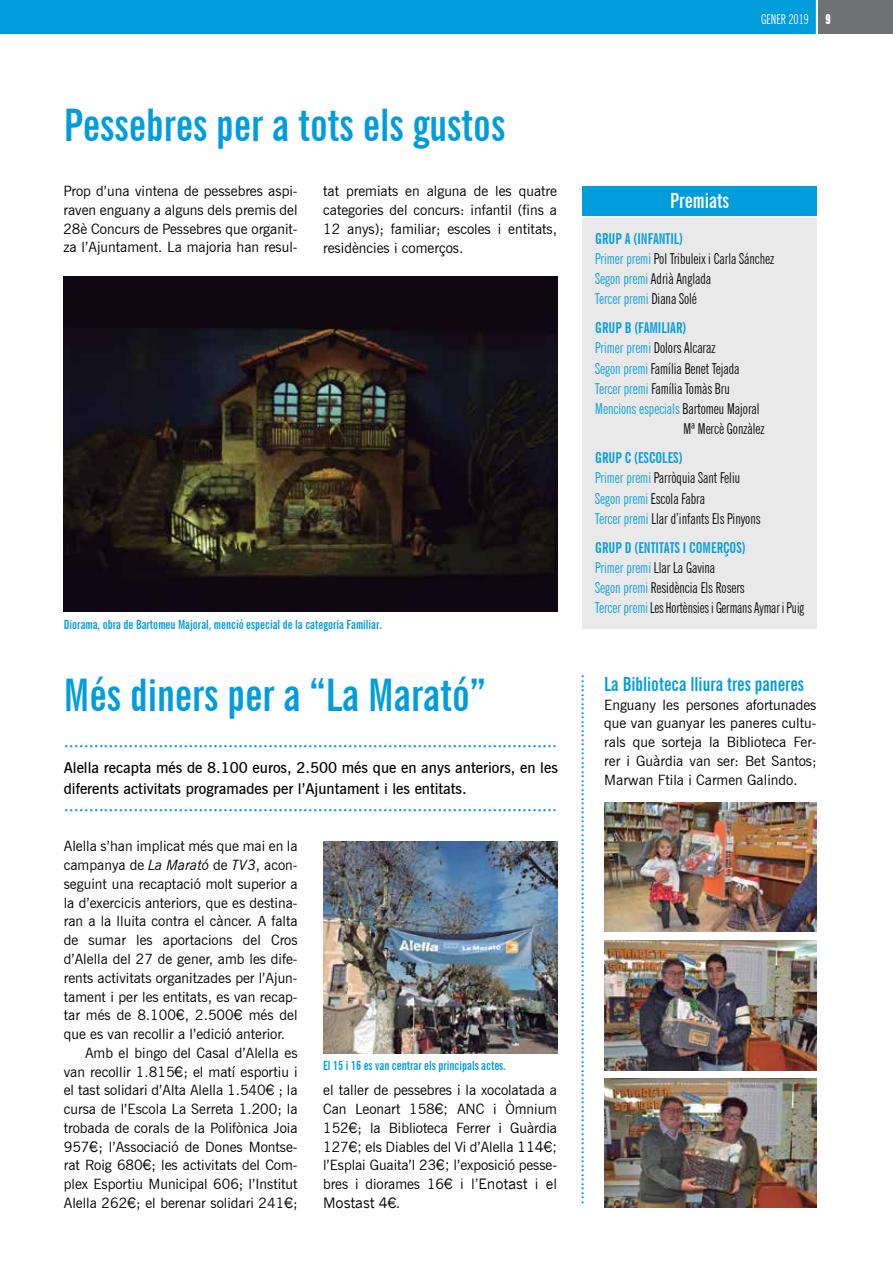
<style>
.page{position:relative;width:893px;height:1263px;background:#fff}
.page>*{position:absolute;margin:0;border:0;box-sizing:border-box;transform-origin:0 0}
.t1{font:700 extra-condensed 45px "News Gothic BT";color:#009ddd}
.t2{font:700 extra-condensed 21px "News Gothic BT";color:#fff}
.t3{font:700 extra-condensed 19.5px "News Gothic BT";color:#009ddd}
.t4{font:600 16.5px "News Gothic BT";color:#009ddd}
.t5{font:extra-condensed 15px/20.2px "News Gothic BT";color:#000}
.t6{font:600 15px/21px "News Gothic BT";color:#000}
.t7{font:600 15px "News Gothic BT";color:#009ddd}
.t8{font:700 extra-condensed 15px "News Gothic BT";color:#009ddd}
.t9{font:extra-condensed 15px "News Gothic BT";color:#009ddd}
.t10{font:14.25px/18.8px "News Gothic BT";color:#000;text-align:justify}
.t11{font:14.25px "News Gothic";letter-spacing:-.005em;color:#000}
.t12{font:extra-condensed 13.5px "News Gothic BT";color:#fff}
.t13{font:700 extra-condensed 12.75px "News Gothic BT";color:#009ddd}
.s1{font-weight:700}
.s2{font-style:italic}
.s3{font-family:"News Gothic"}
.s4{font-weight:700;color:#009ddd}
.s5{color:#009ddd}
.s6{color:#000}
</style>
<div class="page">
<div style="left:818px;top:0;width:75px;height:34px;background:#717275"></div>
<div style="left:0;top:0;width:816px;height:34px;background:#009ddd"></div>
<div style="left:583px;top:186px;width:234px;height:30px;background:#009ddd"></div>
<div style="left:583px;top:219px;width:234px;height:410px;background:#e9e9ea"></div>
<img style="left:64px;top:276px;width:493px;height:336px">
<img style="left:324px;top:841px;width:233px;height:213px">
<img style="left:605px;top:802px;width:211px;height:130px">
<img style="left:605px;top:940px;width:211px;height:130px">
<img style="left:605px;top:1078px;width:211px;height:130px">
<p class="t12" style="left:761px;top:11px;width:71px">GENER 2019 <span class="s1">9</span></p>
<h1 class="t1" style="left:64px;top:98px;width:443px">Pessebres per a tots els gustos</h1>
<p class="t10" style="left:63px;top:182px;width:236px">Prop d’una vintena de pessebres aspi&shy;raven enguany a alguns dels premis del 28è Concurs de Pessebres que organit&shy;za l’Ajuntament. La majoria han resul-</p>
<p class="t10" style="left:323px;top:182px;width:235px">tat premiats en alguna de les quatre categories del concurs: infantil (fins a 12 anys); familiar; escoles i entitats, residències i comerços.</p>
<p class="t13" style="left:64px;top:617px;width:320px">Diorama, obra de Bartomeu Majoral, menció especial de la categoria Familiar.</p>
<h1 class="t1" style="left:64px;top:668px;width:424px">Més diners per a “La Marató”</h1>
<p class="t4" style="left:64px;top:736px;width:495px">···································································································</p>
<p class="t6" style="left:64px;top:756px;width:496px">Alella recapta més de 8.100 euros, 2.500 més que en anys anteriors, en les diferents activitats programades per l’Ajuntament i les entitats.</p>
<p class="t4" style="left:64px;top:800px;width:495px">···································································································</p>
<p class="t10" style="left:64px;top:837px;width:235px">Alella s’han implicat més que mai en la</p>
<p class="t10" style="left:64px;top:856px;width:235px">campanya de <span class="s2">La Marató</span> de <span class="s2">TV3</span>, acon-</p>
<p class="t10" style="left:64px;top:874px;width:235px">seguint una recaptació molt superior a</p>
<p class="t10" style="left:64px;top:893px;width:235px">la d’exercicis anteriors, que es destina-</p>
<p class="t10" style="left:64px;top:912px;width:235px">ran a la lluita contra el càncer. A falta</p>
<p class="t10" style="left:64px;top:931px;width:235px">de sumar les aportacions del Cros</p>
<p class="t10" style="left:64px;top:949px;width:235px">d’Alella del 27 de gener, amb les dife-</p>
<p class="t10" style="left:64px;top:968px;width:235px">rents activitats organitzades per l’Ajun-</p>
<p class="t10" style="left:64px;top:987px;width:235px">tament i per les entitats, es van recap-</p>
<p class="t10" style="left:64px;top:1006px;width:235px">tar més de 8.100<span class="s3">€</span>, 2.500<span class="s3">€</span> més del</p>
<p class="t10" style="left:64px;top:1024px;width:223px">que es van recollir a l’edició anterior.</p>
<p class="t10" style="left:85px;top:1043px;width:214px">Amb el bingo del Casal d’Alella es</p>
<p class="t10" style="left:64px;top:1062px;width:235px">van recollir 1.815<span class="s3">€</span>; el matí esportiu i</p>
<p class="t10" style="left:64px;top:1081px;width:235px">el tast solidari d’Alta Alella 1.540<span class="s3">€</span> ; la</p>
<p class="t10" style="left:64px;top:1099px;width:235px">cursa de l’Escola La Serreta 1.200; la</p>
<p class="t10" style="left:64px;top:1118px;width:235px">trobada de corals de la Polifònica Joia</p>
<p class="t10" style="left:64px;top:1137px;width:235px">957<span class="s3">€</span>; l’Associació de Dones Montse-</p>
<p class="t10" style="left:64px;top:1156px;width:235px">rat Roig 680<span class="s3">€</span>; les activitats del Com-</p>
<p class="t10" style="left:64px;top:1174px;width:235px">plex Esportiu Municipal 606; l’Institut</p>
<p class="t10" style="left:64px;top:1193px;width:235px">Alella 262<span class="s3">€</span>; el berenar solidari 241<span class="s3">€</span>;</p>
<p class="t13" style="left:323px;top:1057px;width:184px">El 15 i 16 es van centrar els principals actes.</p>
<p class="t10" style="left:323px;top:1081px;width:235px">el taller de pessebres i la xocolatada a Can Leonart 158<span class="s3">€;</span> ANC i Òmnium 152<span class="s3">€</span>; la Biblioteca Ferrer i Guàrdia 127<span class="s3">€;</span> els Diables del Vi d’Alella <span class="s3">114€; </span>l’Esplai Guaita’l 23<span class="s3">€; l</span>’exposició pesse&shy;bres i diorames 16<span class="s3">€ i l’Enotast i el</span></p>
<p class="t11" style="left:323px;top:1194px;width:78px">Mostast 4€.</p>
<h2 class="t2" style="left:670px;top:188px;width:61px">Premiats</h2>
<p class="t8" style="left:595px;top:229px;width:52px">Grup A (Infantil</p>
<p class="t5" style="left:595px;top:228px;width:180px;text-indent:84px"><span class="s4">)<br></span><span class="s5">Primer premi</span> Pol Tribuleix i Carla Sánchez<br><span class="s5">Segon premi</span> Adrià Anglada<br><span class="s5">Tercer premi</span> Diana Solé</p>
<p class="t8" style="left:595px;top:319px;width:55px">Grup B (Familiar</p>
<p class="t8" style="left:682px;top:319px;width:5px">)</p>
<p class="t5" style="left:595px;top:338px;width:122px"><span class="s5">Primer premi</span> Dolors Alcaraz</p>
<p class="t5" style="left:595px;top:358px;width:146px"><span class="s5">Segon premi</span> Família Benet Tejada</p>
<p class="t5" style="left:595px;top:378px;width:136px"><span class="s5">Tercer premi</span> Família Tomàs Bru</p>
<p class="t9" style="left:595px;top:400px;width:166px">Mencions especials <span class="s6">Bartomeu Majoral</span></p>
<p class="t5" style="left:683px;top:419px;width:83px">Mª Mercè Gonzàlez</p>
<p class="t8" style="left:595px;top:449px;width:56px">Grup C (Escoles</p>
<p class="t5" style="left:595px;top:447px;width:167px;text-indent:83px"><span class="s4">)<br></span><span class="s5">Primer premi</span> Parròquia Sant Feliu<br><span class="s5">Segon premi</span> Escola Fabra<br><span class="s5">Tercer premi</span> Llar d’infants Els Pinyons</p>
<p class="t8" style="left:595px;top:538px;width:55px">Grup D (Entitats</p>
<p class="t8" style="left:683px;top:538px;width:14px">i comer</p>
<p class="t8" style="left:723px;top:538px;width:24px">ços)</p>
<p class="t5" style="left:595px;top:557px;width:211px"><span class="s5">Primer premi</span> Llar La Gavina<br><span class="s5">Segon premi</span> Residència Els Rosers<br><span class="s5">Tercer premi</span> Les Hortènsies i Germans Aymar i Puig</p>
<p class="t7" style="left:592px;top:674px;width:532px;rotate:90deg">·····················································································································</p>
<h3 class="t3" style="left:604px;top:672px;width:201px">La Biblioteca lliura tres paneres</h3>
<p class="t10" style="left:604px;top:695px;width:214px">Enguany les persones afortunades que van guanyar les paneres cultu&shy;rals que sorteja la Biblioteca Fer&shy;rer i Guàrdia van ser: Bet Santos; Marwan Ftila i Carmen Galindo.</p>
</div>
